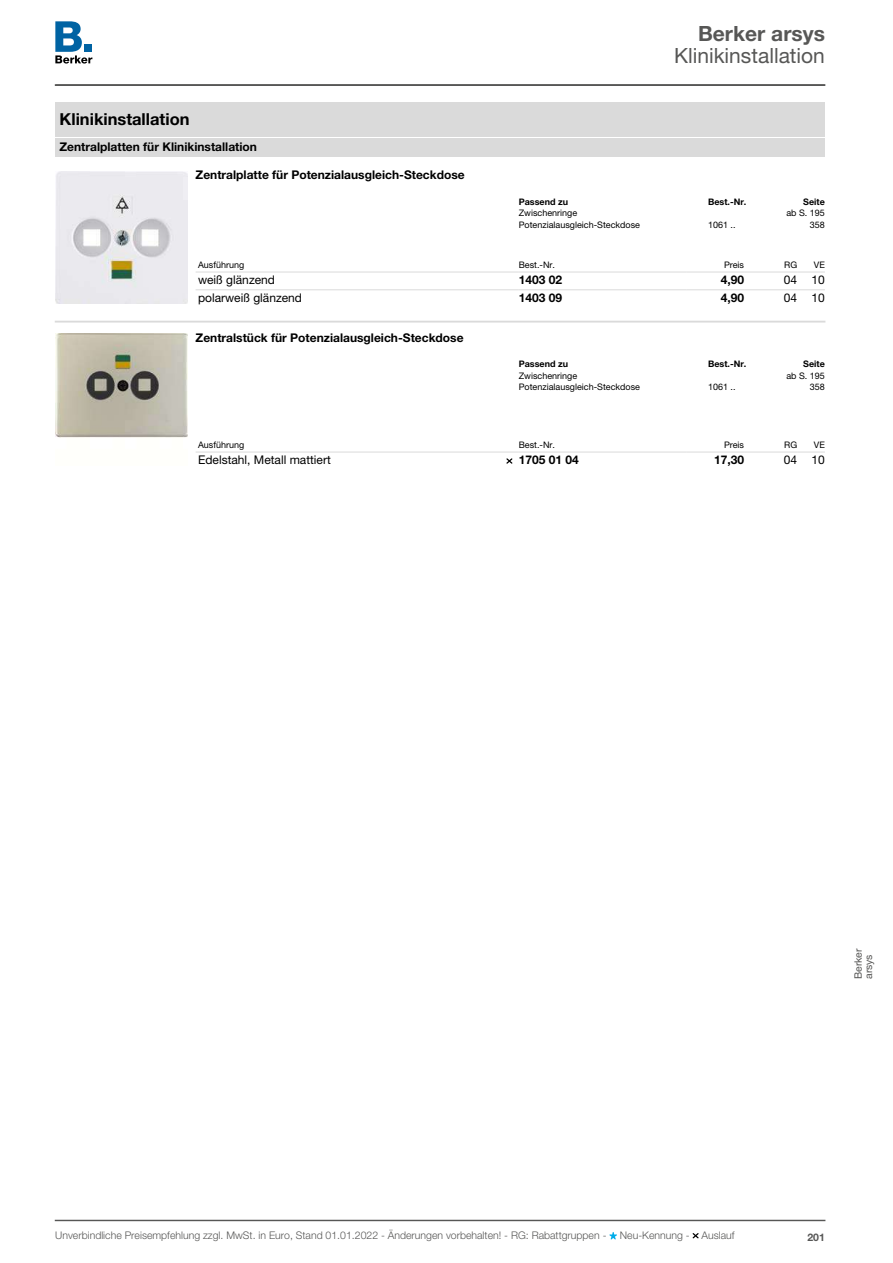
<style>
.page{position:relative;width:893px;height:1263px;background:#fff}
.page>*{position:absolute;margin:0;border:0;box-sizing:border-box;transform-origin:0 0}
.t1{font:21px "Helvetica Neue LTW1 G";color:#575756}
.t2{font:700 21px "Helvetica Neue LTW1 G";color:#575756}
.t3{font:700 16.5px "Helvetica Neue LTW1 G";color:#000}
.t4{font:700 12px "Helvetica Neue LTW1 G";color:#000}
.t5{font:12px "Helvetica Neue LTW1 G";color:#000}
.t6{font:300 10.5px "Helvetica Neue LTW1 G";color:#575756}
.t7{font:700 10.5px "Helvetica Neue LTW1 G";color:#575756}
.t8{font:10.2px/10.2px "Helvetica Neue LTW1 G";letter-spacing:-.01em;color:#575756}
.t9{font:9px "Helvetica Neue LTW1 G";color:#000}
.t10{font:700 9px "Helvetica Neue LTW1 G";color:#000}
</style>
<div class="page">
<div style="left:55px;top:102px;width:770px;height:34px;background:#dadada"></div>
<div style="left:55px;top:139px;width:770px;height:18px;background:#dadada"></div>
<img style="left:55px;top:171px;width:132px;height:132px">
<hr style="left:196px;top:289px;width:310px;height:1px;background:#dadada">
<svg style="left:506px;top:289px;width:13px;height:1px"></svg>
<hr style="left:519px;top:289px;width:168px;height:1px;background:#dadada">
<hr style="left:687px;top:289px;width:57px;height:1px;background:#dadada">
<hr style="left:744px;top:289px;width:53px;height:1px;background:#dadada">
<svg style="left:797px;top:289px;width:28px;height:1px"></svg>
<hr style="left:196px;top:272px;width:310px;height:1px;background:#dadada">
<svg style="left:506px;top:272px;width:13px;height:1px"></svg>
<hr style="left:519px;top:272px;width:168px;height:1px;background:#dadada">
<hr style="left:687px;top:272px;width:57px;height:1px;background:#dadada">
<hr style="left:744px;top:272px;width:53px;height:1px;background:#dadada">
<svg style="left:797px;top:272px;width:28px;height:1px"></svg>
<div style="left:55px;top:321px;width:770px;height:1px;border:1px solid #dadada"></div>
<img style="left:55px;top:334px;width:132px;height:104px">
<hr style="left:196px;top:452px;width:310px;height:1px;background:#dadada">
<hr style="left:519px;top:452px;width:168px;height:1px;background:#dadada">
<hr style="left:687px;top:452px;width:57px;height:1px;background:#dadada">
<hr style="left:744px;top:452px;width:53px;height:1px;background:#dadada">
<svg style="left:797px;top:452px;width:28px;height:1px"></svg>
<svg style="left:609px;top:1232px;width:8px;height:7px"></svg>
<svg style="left:693px;top:1233px;width:6px;height:5px"></svg>
<div style="left:55px;top:85px;width:770px;height:1px;border:1px solid #575756"></div>
<div style="left:55px;top:1220px;width:770px;height:1px;border:1px solid #575756"></div>
<svg style="left:55px;top:21px;width:37px;height:43px"></svg>
<div style="left:84px;top:44px;width:8px;height:8px;background:#0063a3"></div>
<svg style="left:506px;top:452px;width:13px;height:12px"></svg>
<h2 class="t3" style="left:60px;top:109px;width:132px">Klinikinstallation</h2>
<h3 class="t4" style="left:60px;top:140px;width:199px">Zentralplatten für Klinikinstallation</h3>
<h3 class="t4" style="left:196px;top:168px;width:271px">Zentralplatte für Potenzialausgleich-Steckdose</h3>
<h1 class="t2" style="left:698px;top:21px;width:128px">Berker arsys</h1>
<h1 class="t1" style="left:674px;top:43px;width:152px">Klinikinstallation</h1>
<p class="t10" style="left:519px;top:196px;width:51px">Passend zu</p>
<p class="t10" style="left:708px;top:196px;width:40px">Best.-Nr.</p>
<p class="t10" style="left:803px;top:196px;width:23px">Seite</p>
<p class="t9" style="left:519px;top:207px;width:60px">Zwischenringe</p>
<p class="t9" style="left:786px;top:207px;width:40px">ab S. 195</p>
<p class="t9" style="left:519px;top:219px;width:123px">Potenzialausgleich-Steckdose</p>
<p class="t9" style="left:708px;top:219px;width:29px">1061 ..</p>
<p class="t9" style="left:810px;top:219px;width:17px">358</p>
<p class="t9" style="left:198px;top:259px;width:48px">Ausführung</p>
<p class="t9" style="left:519px;top:259px;width:38px">Best.-Nr.</p>
<p class="t9" style="left:724px;top:259px;width:22px">Preis</p>
<p class="t9" style="left:784px;top:259px;width:14px">RG</p>
<p class="t9" style="left:814px;top:259px;width:12px">VE</p>
<h3 class="t5" style="left:198px;top:273px;width:78px">weiß glänzend</h3>
<h3 class="t4" style="left:519px;top:273px;width:45px">1403 02</h3>
<h3 class="t4" style="left:721px;top:273px;width:25px">4,90</h3>
<h3 class="t5" style="left:784px;top:273px;width:42px">04 10</h3>
<h3 class="t5" style="left:198px;top:290px;width:105px">polarweiß glänzend</h3>
<h3 class="t4" style="left:519px;top:290px;width:45px">1403 09</h3>
<h3 class="t4" style="left:721px;top:290px;width:25px">4,90</h3>
<h3 class="t5" style="left:784px;top:290px;width:42px">04 10</h3>
<h3 class="t4" style="left:196px;top:330px;width:269px">Zentralstück für Potenzialausgleich-Steckdose</h3>
<p class="t10" style="left:519px;top:359px;width:51px">Passend zu</p>
<p class="t10" style="left:708px;top:359px;width:40px">Best.-Nr.</p>
<p class="t10" style="left:803px;top:359px;width:23px">Seite</p>
<p class="t9" style="left:519px;top:370px;width:60px">Zwischenringe</p>
<p class="t9" style="left:786px;top:370px;width:40px">ab S. 195</p>
<p class="t9" style="left:519px;top:382px;width:123px">Potenzialausgleich-Steckdose</p>
<p class="t9" style="left:708px;top:382px;width:29px">1061 ..</p>
<p class="t9" style="left:810px;top:382px;width:17px">358</p>
<p class="t9" style="left:198px;top:439px;width:48px">Ausführung</p>
<p class="t9" style="left:519px;top:439px;width:38px">Best.-Nr.</p>
<p class="t9" style="left:724px;top:439px;width:22px">Preis</p>
<p class="t9" style="left:784px;top:439px;width:14px">RG</p>
<p class="t9" style="left:814px;top:439px;width:12px">VE</p>
<h3 class="t5" style="left:198px;top:453px;width:134px">Edelstahl, Metall mattiert</h3>
<h3 class="t4" style="left:519px;top:453px;width:62px">1705 01 04</h3>
<h3 class="t4" style="left:714px;top:453px;width:32px">17,30</h3>
<h3 class="t5" style="left:784px;top:453px;width:42px">04 10</h3>
<p class="t8" style="left:853px;top:979px;width:32px;rotate:-90deg">Berker arsys</p>
<p class="t6" style="left:55px;top:1229px;width:553px">Unverbindliche Preisempfehlung zzgl. MwSt. in Euro, Stand 01.01.2022 - Änderungen vorbehalten! - RG: Rabattgruppen -</p>
<p class="t6" style="left:620px;top:1229px;width:116px">Neu-Kennung - Auslauf</p>
<p class="t7" style="left:807px;top:1231px;width:19px">201</p>
</div>
